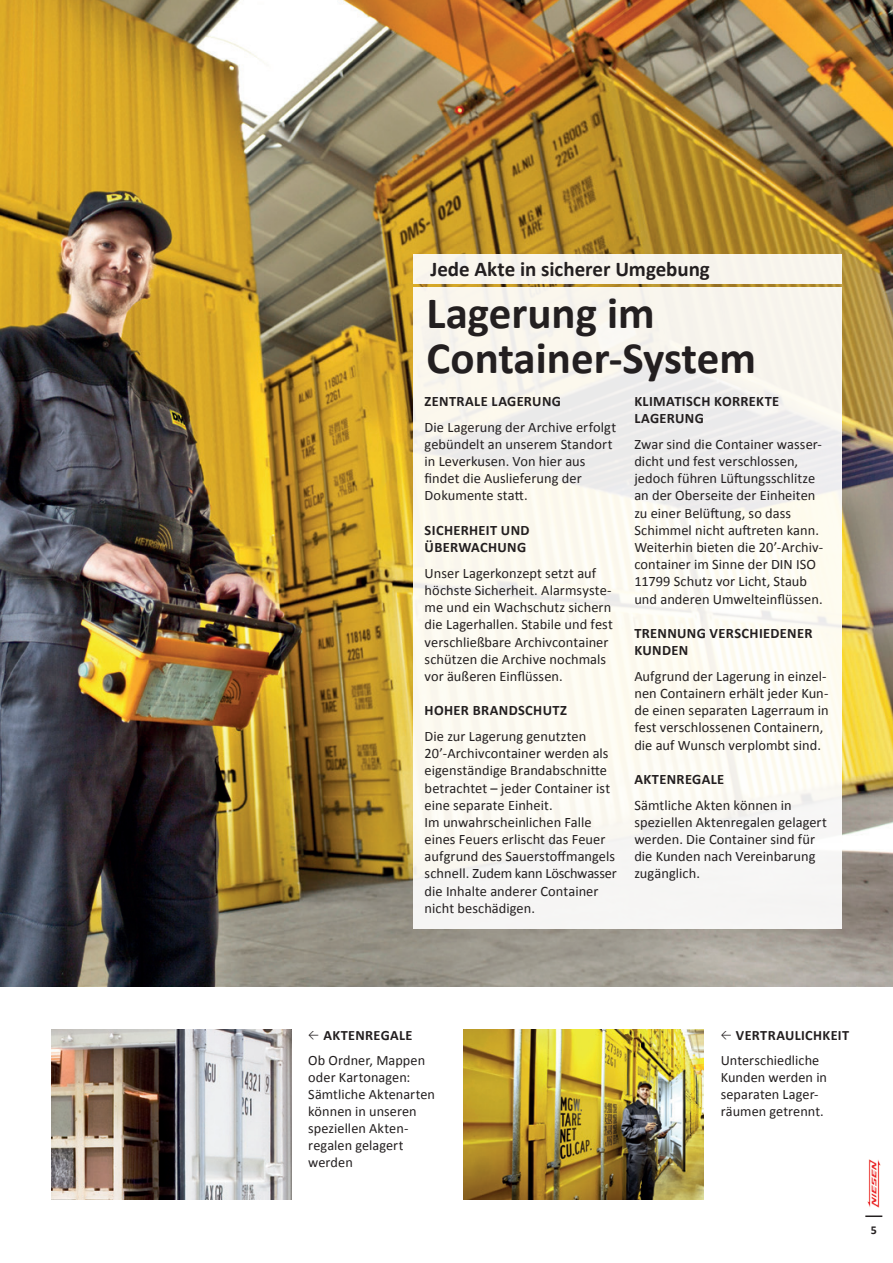
<style>
.page{position:relative;width:893px;height:1263px;background:#fff}
.page>*{position:absolute;margin:0;border:0;box-sizing:border-box;transform-origin:0 0}
.t1{font:700 45px/45px "Calibri";color:#231f20}
.t2{font:700 21px "Calibri";letter-spacing:-.005em;color:#231f20}
.t3{font:14.4px/17.2px "Calibri";letter-spacing:.005em;color:#231f20}
.t4{font:700 14.4px/17.2px "Calibri";letter-spacing:.025em;color:#231f20}
.t5{font:14.25px/17px "Calibri";letter-spacing:.005em;color:#231f20}
.t6{font:700 12px "Calibri";color:#231f20}
.s1{font-family:"DIN";font-size:10.5px}
.s2{font-weight:700}
</style>
<div class="page">
<svg style="left:865px;top:1215px;width:17px;height:2px"></svg>
<img style="left:867px;top:1160px;width:14px;height:48px">
<img style="left:0;top:0;width:893px;height:986px">
<div style="left:414px;top:254px;width:428px;height:30px;background:#f9f5ed"></div>
<div style="left:414px;top:287px;width:428px;height:641px;background:linear-gradient(to bottom,#f6f3ec,#fbfaf4)"></div>
<img style="left:51px;top:1029px;width:240px;height:170px">
<img style="left:463px;top:1029px;width:241px;height:170px">
<h2 class="t2" style="left:431px;top:255px;width:281px">Jede Akte in sicherer Umgebung</h2>
<h1 class="t1" style="left:427px;top:291px;width:331px">Lagerung im<br>Container-System</h1>
<p class="t4" style="left:425px;top:393px;width:138px">ZENTRALE LAGERUNG</p>
<p class="t3" style="left:425px;top:418px;width:193px">Die Lagerung der Archive erfolgt gebündelt an unserem Standort in Leverkusen. Von hier aus findet die Auslieferung der<br>Dokumente statt.</p>
<p class="t4" style="left:425px;top:521px;width:106px">SICHERHEIT UND<br>ÜBERWACHUNG</p>
<p class="t3" style="left:425px;top:564px;width:190px">Unser Lagerkonzept setzt auf höchste Sicherheit. Alarmsyste&shy;me und ein Wachschutz sichern die Lagerhallen. Stabile und fest verschließbare Archivcontainer schützen die Archive nochmals vor äußeren Einflüssen.</p>
<p class="t4" style="left:425px;top:702px;width:144px">HOHER BRANDSCHUTZ</p>
<p class="t3" style="left:425px;top:727px;width:194px">Die zur Lagerung genutzten<br>20’-Archivcontainer werden als eigenständige Brandabschnitte betrachtet – jeder Container ist eine separate Einheit.<br>Im unwahrscheinlichen Falle eines Feuers erlischt das Feuer aufgrund des Sauerstoffmangels schnell. Zudem kann Löschwasser die Inhalte anderer Container nicht beschädigen.</p>
<p class="t4" style="left:634px;top:393px;width:146px">KLIMATISCH KORREKTE<br>LAGERUNG</p>
<p class="t3" style="left:634px;top:435px;width:190px">Zwar sind die Container wasser&shy;dicht und fest verschlossen, jedoch führen Lüftungsschlitze an der Oberseite der Einheiten zu einer Belüftung, so dass<br>Schimmel nicht auftreten kann.<br>Weiterhin bieten die 20’-Archiv&shy;container im Sinne der DIN ISO<br>11799 Schutz vor Licht, Staub und anderen Umwelteinflüssen.</p>
<p class="t4" style="left:634px;top:624px;width:180px">TRENNUNG VERSCHIEDENER<br>KUNDEN</p>
<p class="t3" style="left:634px;top:667px;width:196px">Aufgrund der Lagerung in einzel&shy;nen Containern erhält jeder Kun&shy;de einen separaten Lagerraum in fest verschlossenen Containern, die auf Wunsch verplombt sind.</p>
<p class="t4" style="left:634px;top:770px;width:91px">AKTENREGALE</p>
<p class="t3" style="left:634px;top:796px;width:194px">Sämtliche Akten können in speziellen Aktenregalen gelagert werden. Die Container sind für die Kunden nach Vereinbarung zugänglich.</p>
<p class="t5" style="left:308px;top:1022px;width:118px;line-height:25.5px"><span class="s1">&lt;</span> <span class="s2">AKTENREGALE<br></span>Ob Ordner, Mappen</p>
<p class="t5" style="left:308px;top:1068px;width:128px">oder Kartonagen:<br>Sämtliche Aktenarten können in unseren speziellen Akten&shy;regalen gelagert werden</p>
<p class="t5" style="left:721px;top:1022px;width:130px;line-height:25.5px"><span class="s1">&lt;</span> <span class="s2">VERTRAULICHKEIT<br></span>Unterschiedliche</p>
<p class="t5" style="left:721px;top:1068px;width:108px">Kunden werden in separaten Lager&shy;räumen getrennt.</p>
<p class="t6" style="left:871px;top:1222px;width:8px">5</p>
</div>
